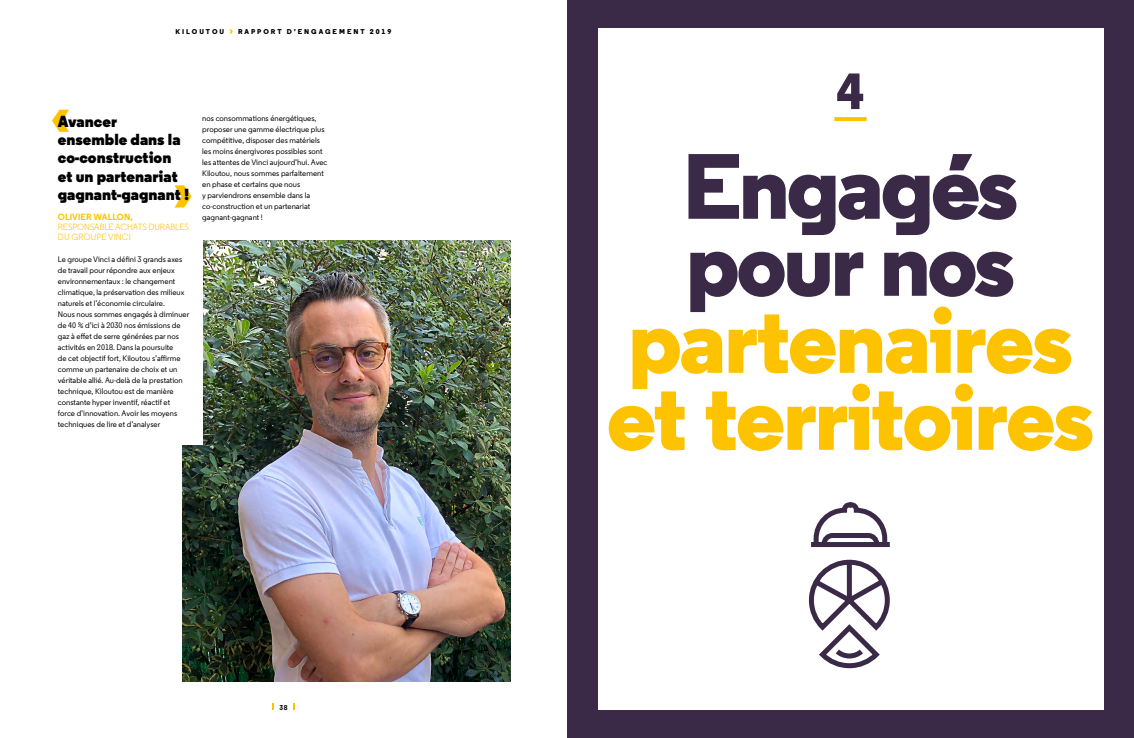
<style>
.page{position:relative;width:1134px;height:738px;background:#fff}
.page>*{position:absolute;margin:0;border:0;box-sizing:border-box;transform-origin:0 0}
.t1{font:800 92.3px/76.9px "Regular";letter-spacing:-.03em;color:#fdc300;text-align:center}
.t2{font:800 50.7px "Regular";color:#3a2947}
.t3{font:900 16px/18px "Regular";color:#000}
.t4{font:9px/10px "Regular";letter-spacing:-.015em;color:#fdc300}
.t5{font:500 8px/11px "Regular";color:#000}
.t6{font:800 7px "Regular";letter-spacing:.28em;color:#000}
.t7{font:700 7px "Regular";color:#000}
.s1{font-weight:700}
.s2{color:#3a2947}
</style>
<div class="page">
<div style="left:567px;top:0;width:567px;height:737px;background:#3a2947"></div>
<div style="left:598px;top:28px;width:506px;height:681px;background:#fff"></div>
<svg style="left:834px;top:117px;width:33px;height:4px"></svg>
<svg style="left:811px;top:502px;width:79px;height:46px"></svg>
<svg style="left:808px;top:559px;width:82px;height:110px"></svg>
<svg style="left:229px;top:29px;width:4px;height:5px"></svg>
<img style="left:182px;top:240px;width:328px;height:440px">
<div style="left:27px;top:100px;width:176px;height:344px;background:#fff"></div>
<svg style="left:52px;top:110px;width:17px;height:22px"></svg>
<svg style="left:175px;top:185px;width:17px;height:22px"></svg>
<p class="t6" style="left:176px;top:27px;width:50px">KILOUTOU</p>
<p class="t6" style="left:238px;top:27px;width:155px">RAPPORT D’ENGAGEMENT 2019</p>
<p class="t3" style="left:58px;top:113px;width:133px">Avancer ensemble dans la co-construction et un partenariat gagnant-gagnant !</p>
<p class="t4" style="left:58px;top:211px;width:133px"><span class="s1">OLIVIER WALLON,<br></span>RESPONSABLE ACHATS DURABLES<br>DU GROUPE VINCI</p>
<p class="t5" style="left:58px;top:253px;width:133px">Le groupe Vinci a défini 3 grands axes de travail pour répondre aux enjeux environnementaux : le changement climatique, la préservation des milieux naturels et l’économie circulaire.<br>Nous nous sommes engagés à diminuer de 40 % d’ici à 2030 nos émissions de gaz à effet de serre générées par nos activités en 2018. Dans la poursuite<br>de cet objectif fort, Kiloutou s’affirme comme un partenaire de choix et un véritable allié. Au-delà de la prestation technique, Kiloutou est de manière constante hyper inventif, réactif et force d’innovation. Avoir les moyens techniques de lire et d’analyser</p>
<p class="t5" style="left:202px;top:113px;width:127px">nos consommations énergétiques, proposer une gamme électrique plus compétitive, disposer des matériels les moins énergivores possibles sont les attentes de Vinci aujourd’hui. Avec Kiloutou, nous sommes parfaitement en phase et certains que nous<br>y parviendrons ensemble dans la co-construction et un partenariat gagnant-gagnant !</p>
<p class="t7" style="left:280px;top:702px;width:9px">38</p>
<p class="t2" style="left:836px;top:59px;width:30px">4</p>
<p class="t1" style="left:607px;top:149px;width:489px"><span class="s2">Engagés pour nos </span>partenaires et territoires</p>
</div>
